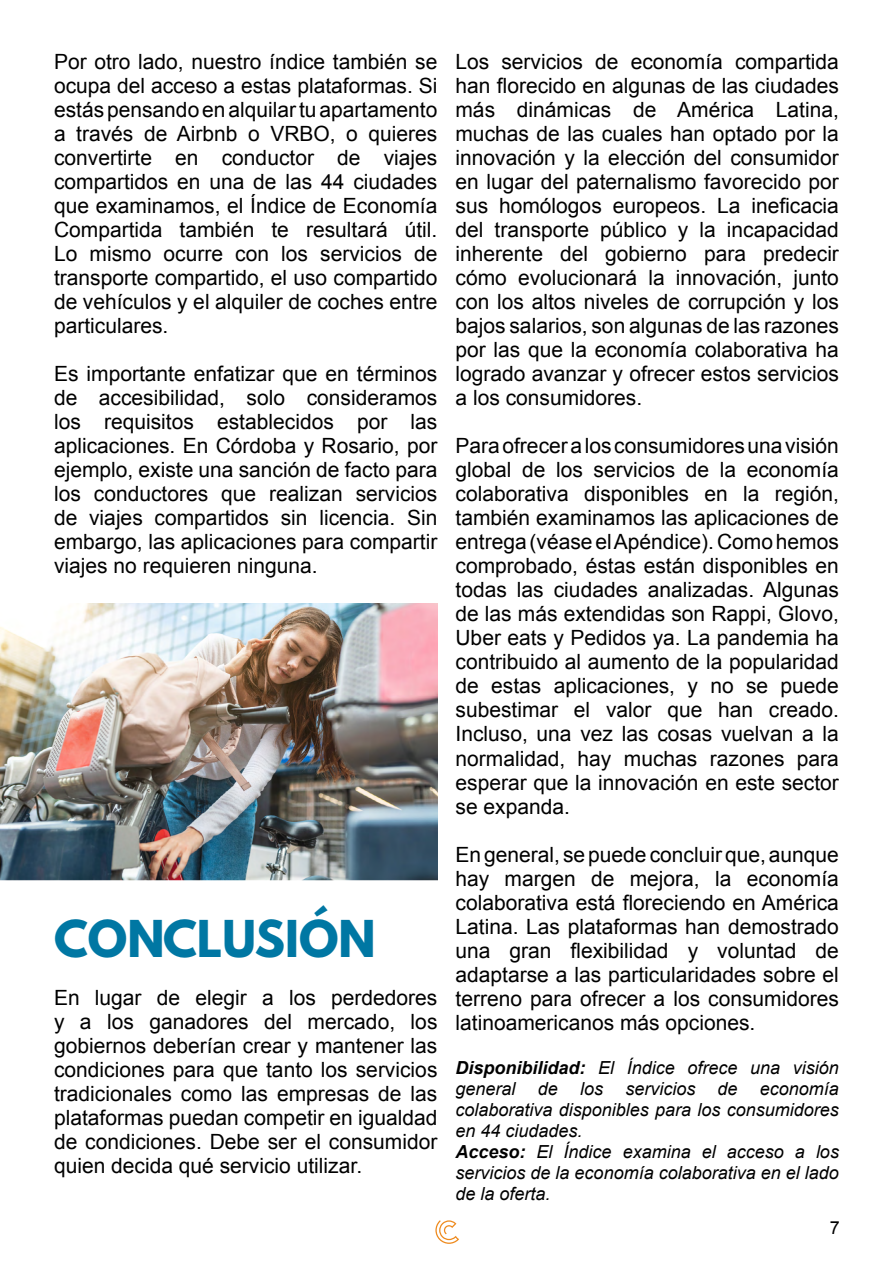
<style>
.page{position:relative;width:893px;height:1263px;background:#fff}
.page>*{position:absolute;margin:0;border:0;box-sizing:border-box;transform-origin:0 0}
.t1{font:700 45px "League Spartan";color:#0077a3}
.t2{font:21px/24px "Arial";color:#000;text-align:justify}
.t3{font:italic 18px/21px "Arial";color:#000}
.t4{font:18px "Arial";color:#000}
.s1{font-weight:700}
</style>
<div class="page">
<svg style="left:435px;top:1220px;width:24px;height:24px"></svg>
<img style="left:0;top:604px;width:437px;height:276px">
<p class="t2" style="left:54px;top:50px;width:385px">Por otro lado, nuestro índice también se ocupa del acceso a estas plataformas. Si estás pensando en alquilar tu apartamento a través de Airbnb o VRBO, o quieres convertirte en conductor de viajes compartidos en una de las 44 ciudades que examinamos, el Índice de Economía Compartida también te resultará útil.<br>Lo mismo ocurre con los servicios de transporte compartido, el uso compartido de vehículos y el alquiler de coches entre particulares.</p>
<p class="t2" style="left:54px;top:362px;width:385px">Es importante enfatizar que en términos de accesibilidad, solo consideramos los requisitos establecidos por las aplicaciones. En Córdoba y Rosario, por ejemplo, existe una sanción de facto para los conductores que realizan servicios de viajes compartidos sin licencia. Sin embargo, las aplicaciones para compartir viajes no requieren ninguna.</p>
<h1 class="t1" style="left:54px;top:904px;width:323px">CONCLUSIÓN</h1>
<p class="t2" style="left:54px;top:986px;width:385px">En lugar de elegir a los perdedores y a los ganadores del mercado, los gobiernos deberían crear y mantener las condiciones para que tanto los servicios tradicionales como las empresas de las plataformas puedan competir en igualdad de condiciones. Debe ser el consumidor quien decida qué servicio utilizar.</p>
<p class="t2" style="left:455px;top:50px;width:385px">Los servicios de economía compartida han florecido en algunas de las ciudades más dinámicas de América Latina, muchas de las cuales han optado por la innovación y la elección del consumidor en lugar del paternalismo favorecido por sus homólogos europeos. La ineficacia del transporte público y la incapacidad inherente del gobierno para predecir cómo evolucionará la innovación, junto con los altos niveles de corrupción y los bajos salarios, son algunas de las razones por las que la economía colaborativa ha logrado avanzar y ofrecer estos servicios a los consumidores.</p>
<p class="t2" style="left:455px;top:434px;width:385px">Para ofrecer a los consumidores una visión global de los servicios de la economía colaborativa disponibles en la región, también examinamos las aplicaciones de entrega (véase el Apéndice). Como hemos comprobado, éstas están disponibles en todas las ciudades analizadas. Algunas de las más extendidas son Rappi, Glovo, Uber eats y Pedidos ya. La pandemia ha contribuido al aumento de la popularidad de estas aplicaciones, y no se puede subestimar el valor que han creado.<br>Incluso, una vez las cosas vuelvan a la normalidad, hay muchas razones para esperar que la innovación en este sector se expanda.</p>
<p class="t2" style="left:455px;top:842px;width:385px">En general, se puede concluir que, aunque hay margen de mejora, la economía colaborativa está floreciendo en América Latina. Las plataformas han demostrado una gran flexibilidad y voluntad de adaptarse a las particularidades sobre el terreno para ofrecer a los consumidores latinoamericanos más opciones.</p>
<p class="t3" style="left:455px;top:1058px;width:385px"><span class="s1">Disponibilidad:</span> El Índice ofrece una visión general de los servicios de economía colaborativa disponibles para los consumidores en 44 ciudades.<br><span class="s1">Acceso:</span> El Índice examina el acceso a los servicios de la economía colaborativa en el lado de la oferta.</p>
<p class="t4" style="left:830px;top:1215px;width:12px">7</p>
</div>
